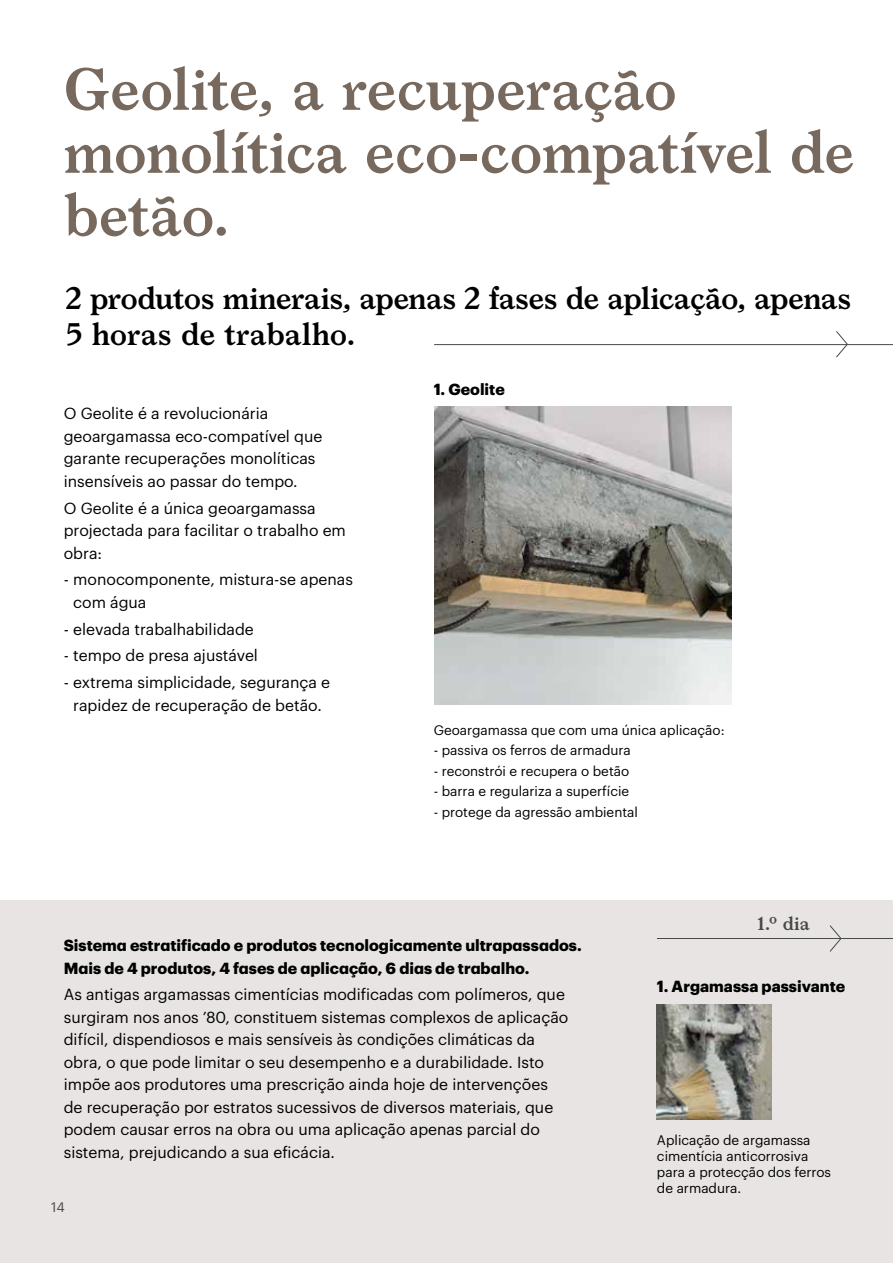
<style>
.page{position:relative;width:893px;height:1263px;background:#fff}
.page>*{position:absolute;margin:0;border:0;box-sizing:border-box;transform-origin:0 0}
.t1{font:600 57px/63px "Larish Neue";letter-spacing:-.01em;color:#77695e}
.t2{font:600 30px/36px "Larish Neue";letter-spacing:-.02em;color:#000}
.t3{font:600 18px "Larish Neue";color:#474949}
.t4{font:15.75px/22.5px "Graphik";color:#000}
.t5{font:700 15.75px/22.5px "Graphik";color:#000}
.t6{font:13.5px/16.2px "Graphik";color:#000}
.t7{font:13.5px "Graphik";color:#474949}
</style>
<div class="page">
<div style="left:0;top:900px;width:893px;height:363px;background:#e8e4e3"></div>
<img style="left:434px;top:406px;width:298px;height:298px">
<img style="left:657px;top:1005px;width:115px;height:115px">
<hr style="left:657px;top:938px;width:236px;height:1px;background:#474949">
<svg style="left:829px;top:925px;width:12px;height:27px"></svg>
<hr style="left:434px;top:344px;width:459px;height:1px;background:#474949">
<svg style="left:835px;top:331px;width:13px;height:27px"></svg>
<h1 class="t1" style="left:64px;top:53px;width:792px">Geolite, a recuperação monolítica eco-compatível de betão.</h1>
<h2 class="t2" style="left:66px;top:277px;width:787px">2 produtos minerais, apenas 2 fases de aplicação, apenas<br>5 horas de trabalho.</h2>
<p class="t4" style="left:64px;top:401px;width:260px">O Geolite é a revolucionária geoargamassa eco-compatível que garante recuperações monolíticas insensíveis ao passar do tempo.</p>
<p class="t4" style="left:64px;top:495px;width:284px">O Geolite é a única geoargamassa projectada para facilitar o trabalho em obra:</p>
<p class="t4" style="left:73px;top:567px;width:281px;text-indent:-9px">- monocomponente, mistura-se apenas com água</p>
<p class="t4" style="left:64px;top:616px;width:192px">- elevada trabalhabilidade</p>
<p class="t4" style="left:64px;top:643px;width:196px">- tempo de presa ajustável</p>
<p class="t4" style="left:64px;top:670px;width:268px;text-align:center">- extrema simplicidade, segurança e rapidez de recuperação de betão.</p>
<p class="t5" style="left:434px;top:376px;width:73px">1. Geolite</p>
<p class="t6" style="left:434px;top:720px;width:292px">Geoargamassa que com uma única aplicação:</p>
<p class="t6" style="left:434px;top:741px;width:199px">- passiva os ferros de armadura</p>
<p class="t6" style="left:434px;top:761px;width:197px">- reconstrói e recupera o betão</p>
<p class="t6" style="left:434px;top:782px;width:197px">- barra e regulariza a superfície</p>
<p class="t6" style="left:434px;top:802px;width:206px">- protege da agressão ambiental</p>
<p class="t3" style="left:757px;top:909px;width:55px">1.º dia</p>
<p class="t5" style="left:64px;top:933px;width:519px">Sistema estratificado e produtos tecnologicamente ultrapassados.<br>Mais de 4 produtos, 4 fases de aplicação, 6 dias de trabalho.</p>
<p class="t4" style="left:64px;top:982px;width:506px">As antigas argamassas cimentícias modificadas com polímeros, que surgiram nos anos ’80, constituem sistemas complexos de aplicação difícil, dispendiosos e mais sensíveis às condições climáticas da obra, o que pode limitar o seu desempenho e a durabilidade. Isto impõe aos produtores uma prescrição ainda hoje de intervenções de recuperação por estratos sucessivos de diversos materiais, que podem causar erros na obra ou uma aplicação apenas parcial do sistema, prejudicando a sua eficácia.</p>
<p class="t7" style="left:51px;top:1197px;width:15px">14</p>
<p class="t5" style="left:657px;top:974px;width:190px">1. Argamassa passivante</p>
<p class="t6" style="left:657px;top:1130px;width:176px">Aplicação de argamassa cimentícia anticorrosiva para a protecção dos ferros de armadura.</p>
</div>
